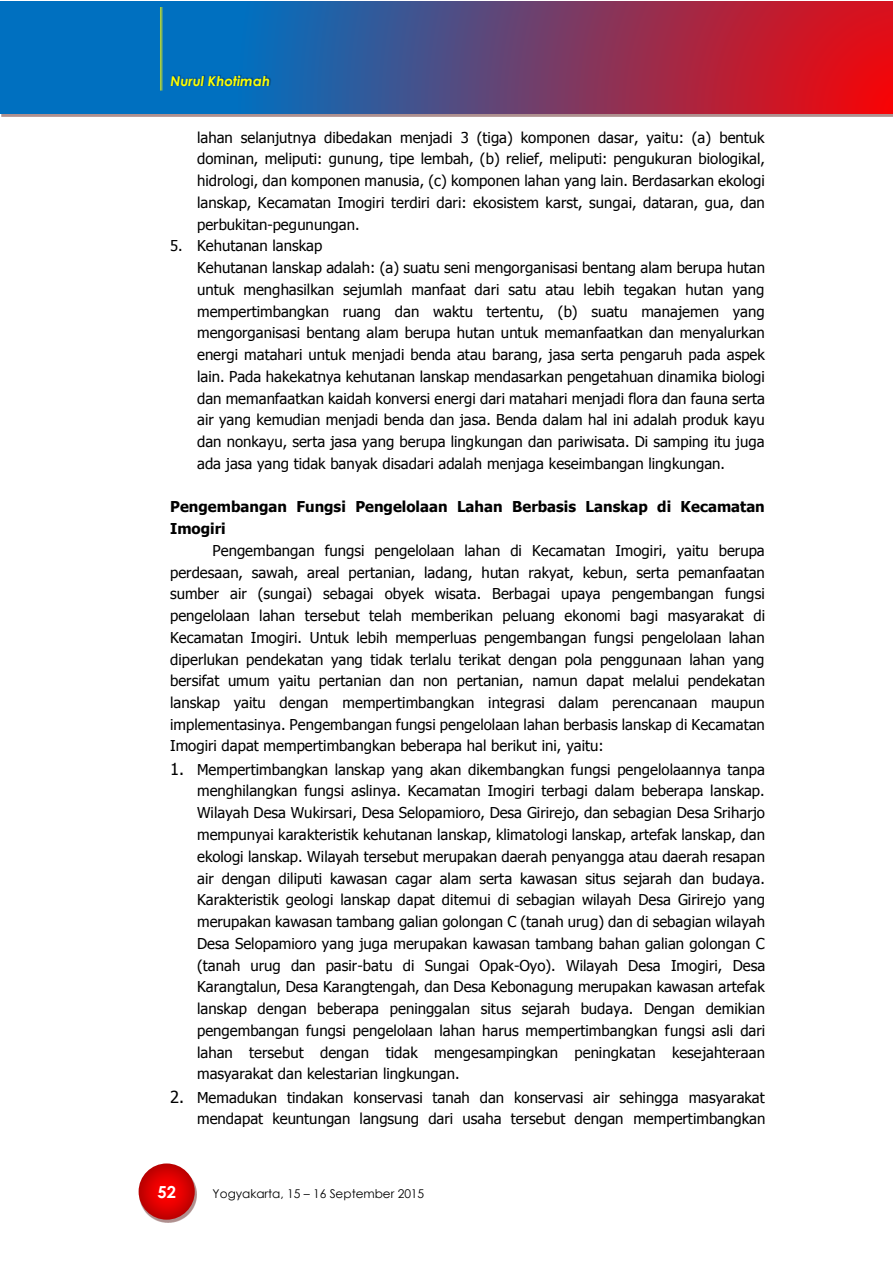
<style>
.page{position:relative;width:893px;height:1264px;background:#fff}
.page>*{position:absolute;margin:0;border:0;box-sizing:border-box;transform-origin:0 0}
.t1{font:700 16.5px "Century Gothic";color:#fff}
.t2{font:15px/21.8px "Tahoma";color:#000;text-align:justify}
.t3{font:700 15px/21.6px "Tahoma";color:#000}
.t4{font:italic 700 13.5px "Century Gothic";color:#ff0}
.t5{font:12px "Century Gothic";color:#000}
.s1{font-size:16.5px}
</style>
<div class="page">
<img style="left:140px;top:1167px;width:56px;height:55px">
<svg style="left:139px;top:1163px;width:56px;height:56px"></svg>
<img style="left:148px;top:1172px;width:38px;height:38px">
<img style="left:1px;top:113px;width:892px;height:3px">
<svg style="left:0;top:2px;width:893px;height:111px;background:#58497d"></svg>
<img style="left:0;top:7px;width:893px;height:100px">
<img style="left:161px;top:47px;width:29px;height:19px">
<img style="left:161px;top:66px;width:129px;height:33px">
<p class="t4" style="left:170px;top:72px;width:101px">Nurul Khotimah</p>
<p class="t2" style="left:197px;top:126px;width:569px">lahan selanjutnya dibedakan menjadi 3 (tiga) komponen dasar, yaitu: (a) bentuk dominan, meliputi: gunung, tipe lembah, (b) relief, meliputi: pengukuran biologikal, hidrologi, dan komponen manusia, (c) komponen lahan yang lain. Berdasarkan ekologi lanskap, Kecamatan Imogiri terdiri dari: ekosistem karst, sungai, dataran, gua, dan perbukitan-pegunungan.</p>
<p class="t2" style="left:170px;top:234px;width:154px">5. Kehutanan lanskap</p>
<p class="t2" style="left:197px;top:256px;width:569px">Kehutanan lanskap adalah: (a) suatu seni mengorganisasi bentang alam berupa hutan untuk menghasilkan sejumlah manfaat dari satu atau lebih tegakan hutan yang mempertimbangkan ruang dan waktu tertentu, (b) suatu manajemen yang mengorganisasi bentang alam berupa hutan untuk memanfaatkan dan menyalurkan energi matahari untuk menjadi benda atau barang, jasa serta pengaruh pada aspek lain. Pada hakekatnya kehutanan lanskap mendasarkan pengetahuan dinamika biologi dan memanfaatkan kaidah konversi energi dari matahari menjadi flora dan fauna serta air yang kemudian menjadi benda dan jasa. Benda dalam hal ini adalah produk kayu dan nonkayu, serta jasa yang berupa lingkungan dan pariwisata. Di samping itu juga ada jasa yang tidak banyak disadari adalah menjaga keseimbangan lingkungan.</p>
<p class="t3" style="left:170px;top:495px;width:596px">Pengembangan Fungsi Pengelolaan Lahan Berbasis Lanskap di Kecamatan<br>Imogiri</p>
<p class="t2" style="left:170px;top:539px;width:597px;text-indent:42px">Pengembangan fungsi pengelolaan lahan di Kecamatan Imogiri, yaitu berupa perdesaan, sawah, areal pertanian, ladang, hutan rakyat, kebun, serta pemanfaatan sumber air (sungai) sebagai obyek wisata. Berbagai upaya pengembangan fungsi pengelolaan lahan tersebut telah memberikan peluang ekonomi bagi masyarakat di Kecamatan Imogiri. Untuk lebih memperluas pengembangan fungsi pengelolaan lahan diperlukan pendekatan yang tidak terlalu terikat dengan pola penggunaan lahan yang bersifat umum yaitu pertanian dan non pertanian, namun dapat melalui pendekatan lanskap yaitu dengan mempertimbangkan integrasi dalam perencanaan maupun implementasinya. Pengembangan fungsi pengelolaan lahan berbasis lanskap di Kecamatan Imogiri dapat mempertimbangkan beberapa hal berikut ini, yaitu:</p>
<p class="t2" style="left:197px;top:757px;width:570px;text-indent:-27px"><span class="s1">1.</span> Mempertimbangkan lanskap yang akan dikembangkan fungsi pengelolaannya tanpa menghilangkan fungsi aslinya. Kecamatan Imogiri terbagi dalam beberapa lanskap.<br>Wilayah Desa Wukirsari, Desa Selopamioro, Desa Girirejo, dan sebagian Desa Sriharjo mempunyai karakteristik kehutanan lanskap, klimatologi lanskap, artefak lanskap, dan ekologi lanskap. Wilayah tersebut merupakan daerah penyangga atau daerah resapan air dengan diliputi kawasan cagar alam serta kawasan situs sejarah dan budaya.<br>Karakteristik geologi lanskap dapat ditemui di sebagian wilayah Desa Girirejo yang merupakan kawasan tambang galian golongan C (tanah urug) dan di sebagian wilayah Desa Selopamioro yang juga merupakan kawasan tambang bahan galian golongan C (tanah urug dan pasir-batu di Sungai Opak-Oyo). Wilayah Desa Imogiri, Desa Karangtalun, Desa Karangtengah, dan Desa Kebonagung merupakan kawasan artefak lanskap dengan beberapa peninggalan situs sejarah budaya. Dengan demikian pengembangan fungsi pengelolaan lahan harus mempertimbangkan fungsi asli dari lahan tersebut dengan tidak mengesampingkan peningkatan kesejahteraan masyarakat dan kelestarian lingkungan.</p>
<p class="t2" style="left:170px;top:1085px;width:597px;text-align:right"><span class="s1">2.</span> Memadukan tindakan konservasi tanah dan konservasi air sehingga masyarakat mendapat keuntungan langsung dari usaha tersebut dengan mempertimbangkan</p>
<p class="t1" style="left:157px;top:1180px;width:20px">52</p>
<p class="t5" style="left:213px;top:1185px;width:213px">Yogyakarta, 15 – 16 September 2015</p>
</div>
